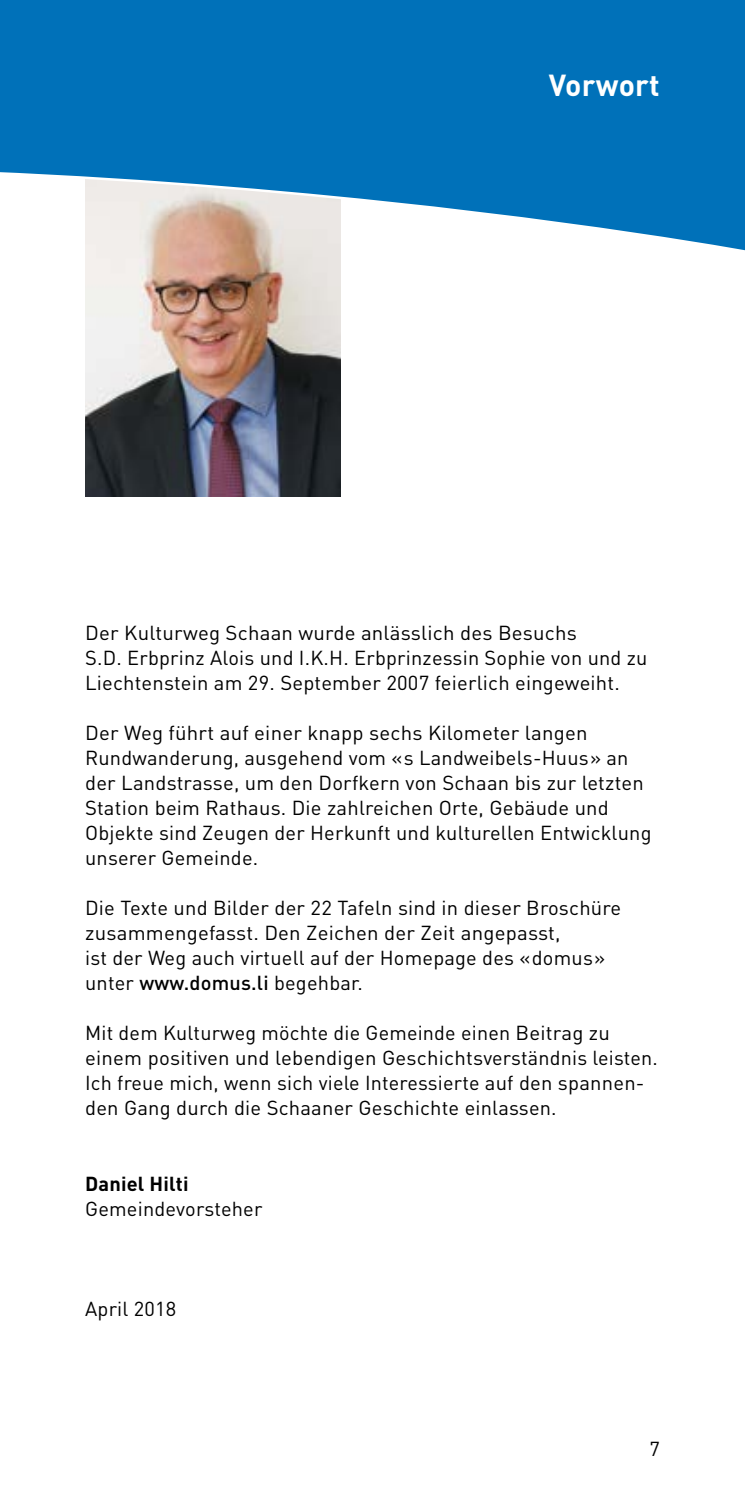
<style>
.page{position:relative;width:745px;height:1489px;background:#fff}
.page>*{position:absolute;margin:0;border:0;box-sizing:border-box;transform-origin:0 0}
.t1{font:700 30px "DIN";letter-spacing:.01em;color:#fff}
.t2{font:20px/25px "DIN";letter-spacing:.01em;color:#000}
.t3{font:700 20px "DIN";letter-spacing:.01em;color:#000}
.s1{font-weight:500}
</style>
<div class="page">
<img style="left:85px;top:258px;width:255px;height:238px">
<svg style="left:0;top:0;width:744px;height:258px;background:#338bc2"></svg>
<h1 class="t1" style="left:548px;top:65px;width:112px">Vorwort</h1>
<p class="t2" style="left:85px;top:620px;width:563px">Der Kulturweg Schaan wurde anlässlich des Besuchs<br>S.D. Erbprinz Alois und I.K.H. Erbprinzessin Sophie von und zu<br>Liechtenstein am 29. September 2007 feierlich eingeweiht.</p>
<p class="t2" style="left:85px;top:720px;width:567px">Der Weg führt auf einer knapp sechs Kilometer langen Rundwanderung, ausgehend vom «s Landweibels-Huus» an der Landstrasse, um den Dorfkern von Schaan bis zur letzten Station beim Rathaus. Die zahlreichen Orte, Gebäude und Objekte sind Zeugen der Herkunft und kulturellen Entwicklung unserer Gemeinde.</p>
<p class="t2" style="left:85px;top:895px;width:537px">Die Texte und Bilder der 22 Tafeln sind in dieser Broschüre zusammengefasst. Den Zeichen der Zeit angepasst,<br>ist der Weg auch virtuell auf der Homepage des «domus» unter <span class="s1">www.domus.li</span> begehbar.</p>
<p class="t2" style="left:85px;top:1020px;width:574px">Mit dem Kulturweg möchte die Gemeinde einen Beitrag zu einem positiven und lebendigen Geschichtsverständnis leisten.<br>Ich freue mich, wenn sich viele Interessierte auf den spannen&shy;den Gang durch die Schaaner Geschichte einlassen.</p>
<p class="t3" style="left:85px;top:1170px;width:105px">Daniel Hilti</p>
<p class="t2" style="left:85px;top:1195px;width:179px">Gemeindevorsteher</p>
<p class="t2" style="left:85px;top:1295px;width:93px">April 2018</p>
<p class="t2" style="left:649px;top:1435px;width:12px">7</p>
</div>
